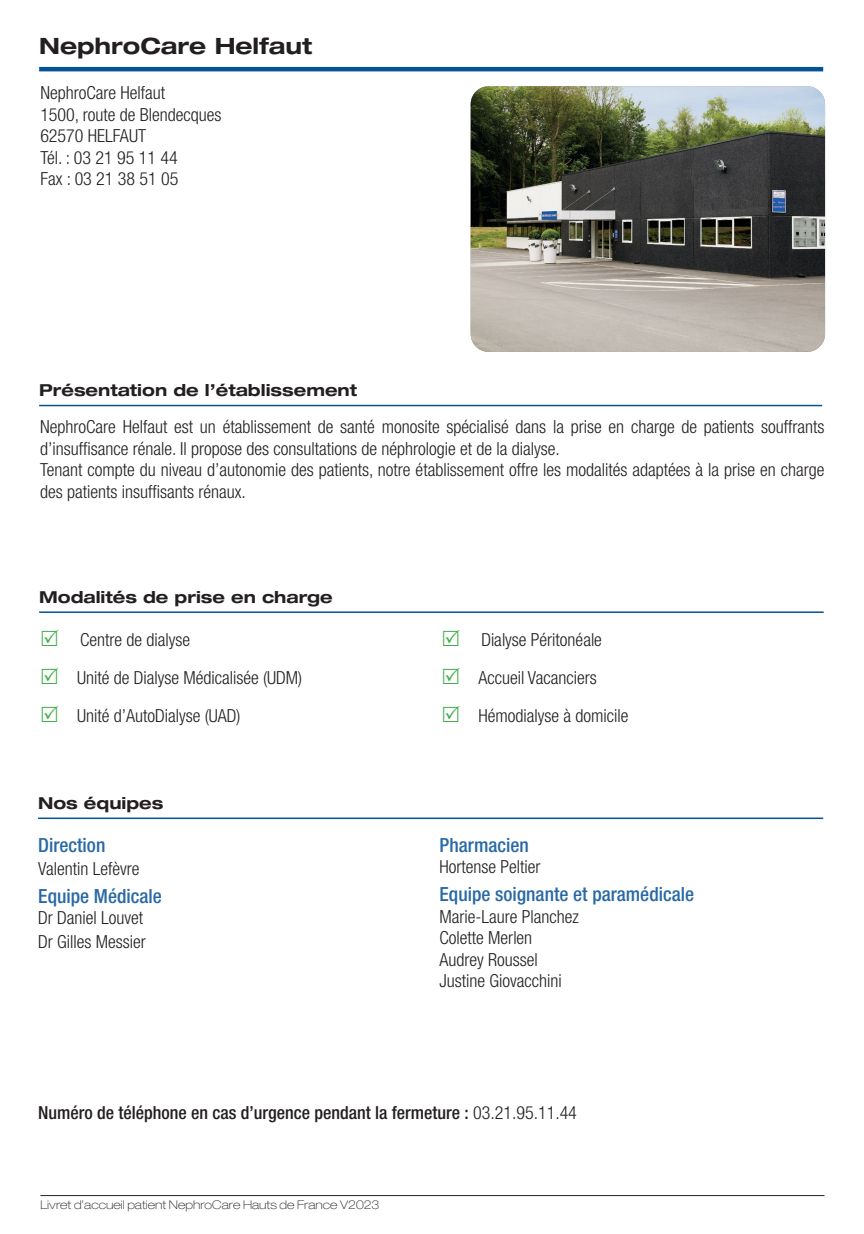
<style>
.page{position:relative;width:864px;height:1234px;background:#fff}
.page>*{position:absolute;margin:0;border:0;box-sizing:border-box;transform-origin:0 0}
.t1{font:700 expanded 22.5px "Helvetica Neue LT Std";color:#231f20}
.t2{font:500 condensed 19.5px "Helvetica Neue LT Std";color:#2969a5}
.t3{font:300 condensed 18px/21.6px "Helvetica Neue LT Std";color:#231f20}
.t4{font:500 condensed 18px "Helvetica Neue LT Std";color:#231f20}
.t5{font:700 expanded 16.5px "Helvetica Neue LT Std";color:#231f20}
.t6{font:100 expanded 12px "Helvetica Neue LT Std";color:#231f20}
.s1{font-weight:300}
</style>
<div class="page">
<hr style="left:39px;top:67px;width:783px;height:4px;background:#035496">
<hr style="left:39px;top:404px;width:782px;height:2px;background:#035496">
<hr style="left:38px;top:817px;width:784px;height:1px;background:#035496">
<hr style="left:39px;top:611px;width:784px;height:2px;background:#035496">
<hr style="left:40px;top:1194px;width:784px;height:1px;background:#231f20">
<img style="left:470px;top:86px;width:354px;height:266px">
<p class="t1" style="left:39px;top:32px;width:274px">NephroCare Helfaut</p>
<p class="t3" style="left:40px;top:82px;width:183px">NephroCare Helfaut<br>1500, route de Blendecques<br>62570 HELFAUT<br>Tél. : 03 21 95 11 44<br>Fax : 03 21 38 51 05</p>
<p class="t5" style="left:39px;top:380px;width:319px">Présentation de l’établissement</p>
<p class="t3" style="left:40px;top:415px;width:785px">NephroCare Helfaut est un établissement de santé monosite spécialisé dans la prise en charge de patients souffrants d’insuffisance rénale. Il propose des consultations de néphrologie et de la dialyse.<br>Tenant compte du niveau d’autonomie des patients, notre établissement offre les modalités adaptées à la prise en charge des patients insuffisants rénaux.</p>
<p class="t5" style="left:39px;top:586px;width:295px">Modalités de prise en charge</p>
<p class="t3" style="left:77px;top:620px;width:226px;line-height:38px">Centre de dialyse<br>Unité de Dialyse Médicalisée (UDM)<br>Unité d’AutoDialyse (UAD)</p>
<p class="t3" style="left:478px;top:620px;width:151px;line-height:38px">Dialyse Péritonéale<br>Accueil Vacanciers<br>Hémodialyse à domicile</p>
<p class="t5" style="left:38px;top:792px;width:127px">Nos équipes</p>
<p class="t2" style="left:38px;top:833px;width:69px">Direction</p>
<p class="t3" style="left:38px;top:857px;width:103px">Valentin Lefèvre</p>
<p class="t2" style="left:38px;top:884px;width:125px">Equipe Médicale</p>
<p class="t3" style="left:38px;top:906px;width:109px;line-height:23.4px">Dr Daniel Louvet<br>Dr Gilles Messier</p>
<p class="t2" style="left:439px;top:833px;width:91px">Pharmacien</p>
<p class="t3" style="left:439px;top:855px;width:102px">Hortense Peltier</p>
<p class="t2" style="left:439px;top:882px;width:256px">Equipe soignante et paramédicale</p>
<p class="t3" style="left:439px;top:905px;width:141px">Marie-Laure Planchez<br>Colette Merlen<br>Audrey Roussel<br>Justine Giovacchini</p>
<p class="t4" style="left:38px;top:1101px;width:540px">Numéro de téléphone en cas d’urgence pendant la fermeture : <span class="s1">03.21.95.11.44</span></p>
<p class="t6" style="left:40px;top:1196px;width:340px">Livret d’accueil patient NephroCare Hauts de France V2023</p>
</div>
